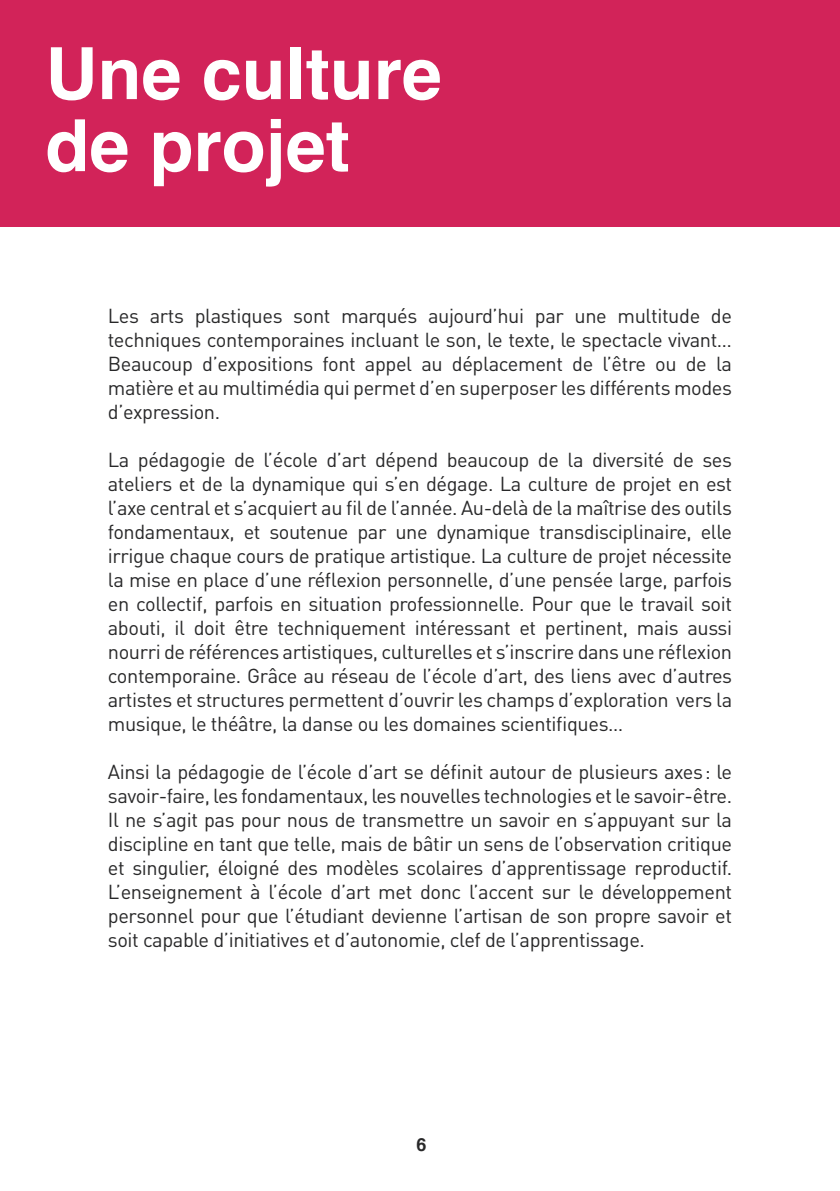
<style>
.page{position:relative;width:840px;height:1191px;background:#fff}
.page>*{position:absolute;margin:0;border:0;box-sizing:border-box;transform-origin:0 0}
.t1{font:700 72px/72px "Helvetica";color:#fff}
.t2{font:20px/24px "DIN Pro";letter-spacing:-.02em;color:#282829;text-align:justify}
.t3{font:700 18px "Helvetica";color:#282829}
</style>
<div class="page">
<div style="left:0;top:0;width:839px;height:226px;background:#d22359"></div>
<h1 class="t1" style="left:45px;top:39px;width:398px">Une culture de projet</h1>
<p class="t2" style="left:108px;top:303px;width:625px">Les arts plastiques sont marqués aujourd’hui par une multitude de techniques contemporaines incluant le son, le texte, le spectacle vivant… Beaucoup d’expositions font appel au déplacement de l’être ou de la matière et au multimédia qui permet d’en superposer les différents modes d’expression.</p>
<p class="t2" style="left:108px;top:447px;width:625px">La pédagogie de l’école d’art dépend beaucoup de la diversité de ses ateliers et de la dynamique qui s’en dégage. La culture de projet en est l’axe central et s’acquiert au fil de l’année. Au-delà de la maîtrise des outils fondamentaux, et soutenue par une dynamique transdisciplinaire, elle irrigue chaque cours de pratique artistique. La culture de projet nécessite la mise en place d’une réflexion personnelle, d’une pensée large, parfois en collectif, parfois en situation professionnelle. Pour que le travail soit abouti, il doit être techniquement intéressant et pertinent, mais aussi nourri de références artistiques, culturelles et s’inscrire dans une réflexion contemporaine. Grâce au réseau de l’école d’art, des liens avec d’autres artistes et structures permettent d’ouvrir les champs d’exploration vers la musique, le théâtre, la danse ou les domaines scientifiques…</p>
<p class="t2" style="left:108px;top:759px;width:625px">Ainsi la pédagogie de l’école d’art se définit autour de plusieurs axes: le savoir-faire, les fondamentaux, les nouvelles technologies et le savoir-être.<br>Il ne s’agit pas pour nous de transmettre un savoir en s’appuyant sur la discipline en tant que telle, mais de bâtir un sens de l’observation critique et singulier, éloigné des modèles scolaires d’apprentissage reproductif.<br>L’enseignement à l’école d’art met donc l’accent sur le développement personnel pour que l’étudiant devienne l’artisan de son propre savoir et soit capable d’initiatives et d’autonomie, clef de l’apprentissage.</p>
<p class="t3" style="left:416px;top:1129px;width:12px">6</p>
</div>
